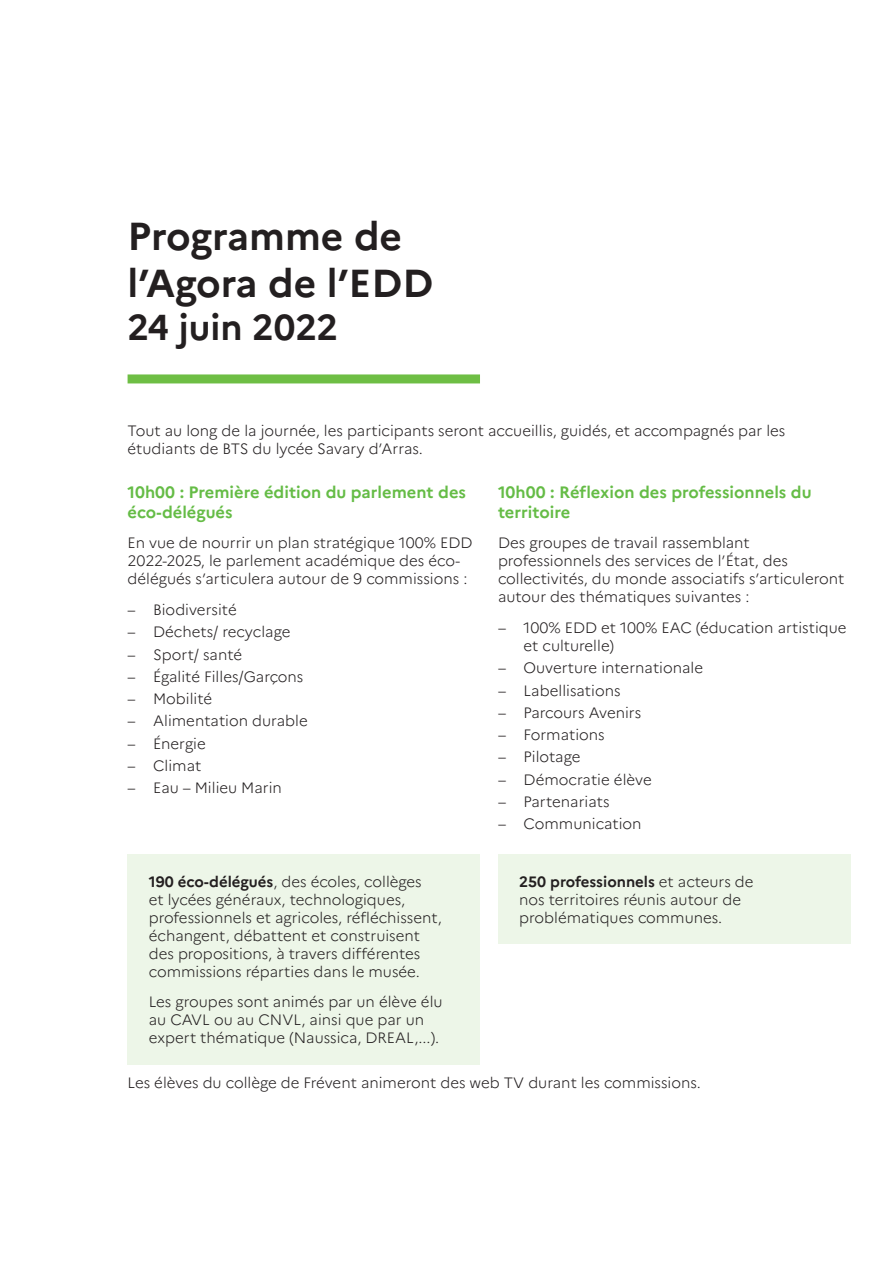
<style>
.page{position:relative;width:893px;height:1263px;background:#fff}
.page>*{position:absolute;margin:0;border:0;box-sizing:border-box;transform-origin:0 0}
.t1{font:700 39px/46.8px "Marianne";color:#231f20}
.t2{font:700 36px "Marianne";color:#231f20}
.t3{font:700 16.5px/19.8px "Marianne";color:#65bc46}
.t4{font:300 15px/18px "Marianne";color:#231f20}
.s1{font-weight:700}
</style>
<div class="page">
<div style="left:128px;top:374px;width:352px;height:9px;background:#6ebe44"></div>
<div style="left:498px;top:854px;width:352px;height:90px;background:#edf6e8"></div>
<div style="left:128px;top:854px;width:352px;height:211px;background:#edf6e8"></div>
<h1 class="t1" style="left:128px;top:213px;width:307px">Programme de l’Agora de l’EDD</h1>
<h2 class="t2" style="left:128px;top:305px;width:212px">24 juin 2022</h2>
<p class="t4" style="left:128px;top:422px;width:659px">Tout au long de la journée, les participants seront accueillis, guidés, et accompagnés par les étudiants de BTS du lycée Savary d’Arras.</p>
<p class="t3" style="left:128px;top:482px;width:340px">10h00 : Première édition du parlement des éco-délégués</p>
<p class="t4" style="left:128px;top:534px;width:346px">En vue de nourrir un plan stratégique 100% EDD<br>2022-2025, le parlement académique des éco&shy;délégués s’articulera autour de 9 commissions :</p>
<p class="t4" style="left:128px;top:601px;width:111px">– Biodiversité</p>
<p class="t4" style="left:128px;top:623px;width:164px">– Déchets/ recyclage</p>
<p class="t4" style="left:128px;top:645px;width:116px">– Sport/ santé</p>
<p class="t4" style="left:128px;top:667px;width:177px">– Égalité Filles/Garçons</p>
<p class="t4" style="left:128px;top:690px;width:86px">– Mobilité</p>
<p class="t4" style="left:128px;top:712px;width:182px">– Alimentation durable</p>
<p class="t4" style="left:128px;top:734px;width:80px">– Énergie</p>
<p class="t4" style="left:128px;top:756px;width:75px">– Climat</p>
<p class="t4" style="left:128px;top:779px;width:156px">– Eau – Milieu Marin</p>
<p class="t3" style="left:498px;top:482px;width:315px">10h00 : Réflexion des professionnels du territoire</p>
<p class="t4" style="left:498px;top:534px;width:348px">Des groupes de travail rassemblant professionnels des services de l’État, des collectivités, du monde associatifs s’articuleront autour des thématiques suivantes :</p>
<p class="t4" style="left:523px;top:619px;width:325px;text-indent:-26px">– 100% EDD et 100% EAC (éducation artistique et culturelle)</p>
<p class="t4" style="left:498px;top:659px;width:207px">– Ouverture internationale</p>
<p class="t4" style="left:498px;top:681px;width:124px">– Labellisations</p>
<p class="t4" style="left:498px;top:703px;width:145px">– Parcours Avenirs</p>
<p class="t4" style="left:498px;top:726px;width:108px">– Formations</p>
<p class="t4" style="left:498px;top:748px;width:84px">– Pilotage</p>
<p class="t4" style="left:498px;top:770px;width:155px">– Démocratie élève</p>
<p class="t4" style="left:498px;top:792px;width:113px">– Partenariats</p>
<p class="t4" style="left:498px;top:815px;width:145px">– Communication</p>
<p class="t4" style="left:519px;top:872px;width:236px"><span class="s1">250 professionnels</span> et acteurs de nos territoires réunis autour de problématiques communes.</p>
<p class="t4" style="left:149px;top:872px;width:295px"><span class="s1">190 éco-délégués</span>, des écoles, collèges<br>et lycées généraux, technologiques, professionnels et agricoles, réfléchissent, échangent, débattent et construisent des propositions, à travers différentes commissions réparties dans le musée.</p>
<p class="t4" style="left:149px;top:993px;width:295px">Les groupes sont animés par un élève élu au CAVL ou au CNVL, ainsi que par un expert thématique (Naussica, DREAL,...).</p>
<p class="t4" style="left:128px;top:1073px;width:575px">Les élèves du collège de Frévent animeront des web TV durant les commissions.</p>
</div>
